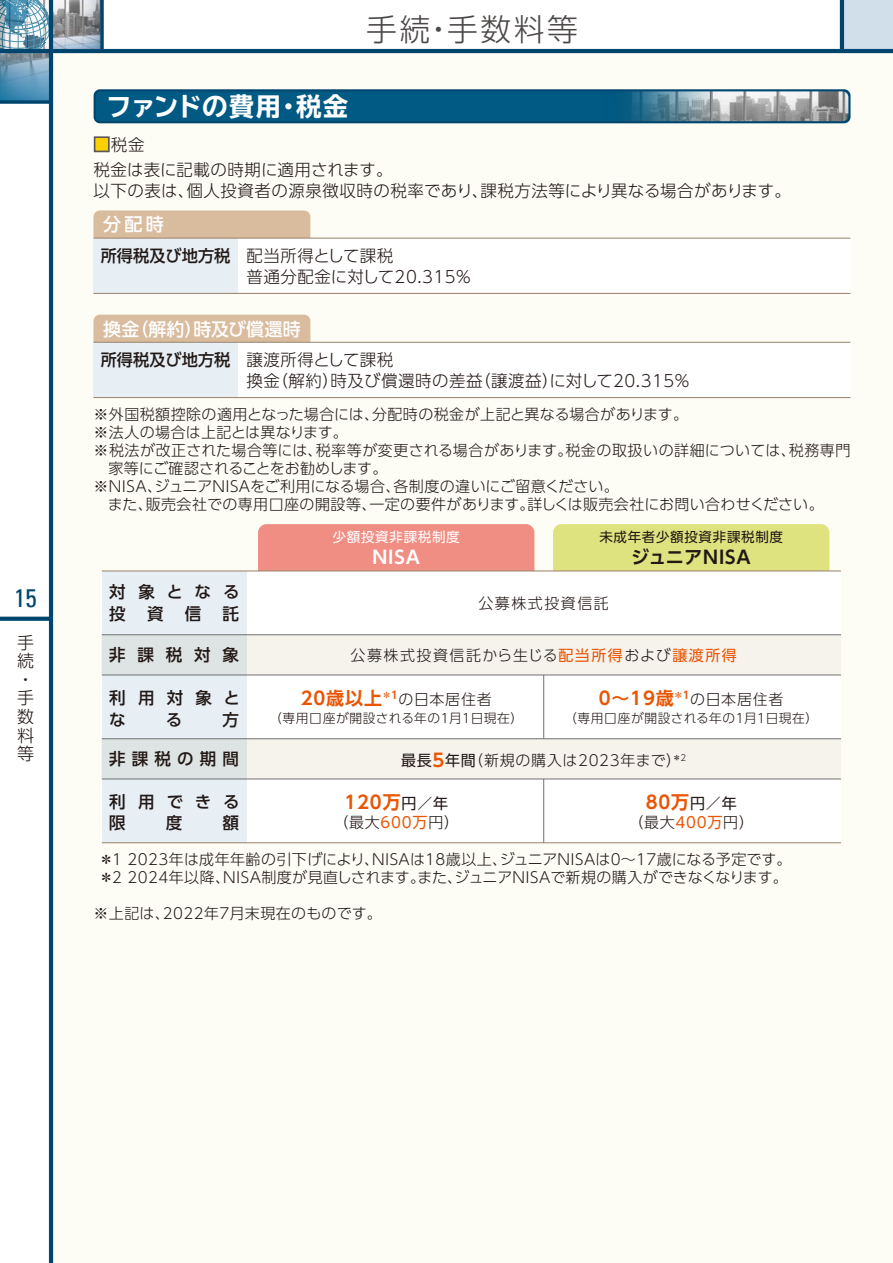
<style>
.page{position:relative;width:893px;height:1263px;background:#fff}
.page>*{position:absolute;margin:0;border:0;box-sizing:border-box;transform-origin:0 0}
.t1{font:300 30.9px "UD Shin Go Pro";letter-spacing:.08em;color:#4c4948}
.t2{font:700 expanded 25.5px "TBUD Go Std";color:#fff}
.t3{font:condensed 25.5px "Univers";color:#00456e}
.t4{font:500 18px "UD Shin Go Pro";letter-spacing:.01em;color:#fff}
.t5{font:700 18px "UD Shin Go Pro De";letter-spacing:.05em;color:#ea5504}
.t6{font:700 18px "UD Shin Go Pro De";letter-spacing:.04em;color:#221815}
.t7{font:700 18px "UD Shin Go Pro De";color:#fff}
.t8{font:300 16.95px/18.6px "UD Shin Go Pro";color:#221815}
.t9{font:300 16.5px/21px "UD Shin Go Pro";letter-spacing:.03em;color:#221815}
.t10{font:500 16.5px/21.8px "UD Shin Go Pro";letter-spacing:.715em;color:#221815}
.t11{font:300 15px/18px "UD Shin Go Pro";letter-spacing:.03em;color:#221815}
.t12{font:300 15px "UD Shin Go Pro";letter-spacing:.09em;color:#221815}
.t13{font:300 15px "UD Shin Go Pro";letter-spacing:.05em;color:#221815}
.t14{font:300 15px "UD Shin Go Pro";letter-spacing:-.01em;color:#221815}
.t15{font:300 15px "UD Shin Go Pro";letter-spacing:.01em;color:#221815}
.t16{font:300 15px "UD Shin Go Pro";letter-spacing:.1em;color:#221815}
.t17{font:13.5px "UD Shin Go Pro";letter-spacing:.05em;color:#221815}
.t18{font:13.5px "UD Shin Go Pro";letter-spacing:.05em;color:#fff}
.t19{font:300 12.75px "UD Shin Go Pro";letter-spacing:.03em;color:#221815}
.s1{color:#fdd000}
.s2{font-weight:500}
.s3{font-weight:400;color:#ea5504}
.s4{font-family:"UD Shin Go Pro De";font-weight:700;font-size:18px;color:#ea5504}
.s5{font-weight:400}
.s6{font-family:"UD Shin Go Pro";font-weight:400;font-size:15px;color:#221815}
</style>
<div class="page">
<img style="left:0;top:53px;width:49px;height:47px">
<svg style="left:0;top:0;width:49px;height:49px"></svg>
<img style="left:53px;top:0;width:47px;height:49px">
<div style="left:842px;top:0;width:51px;height:51px;background:#d1dfea"></div>
<svg style="left:0;top:617px;width:49px;height:4px"></svg>
<div style="left:51px;top:51px;width:842px;height:1212px;background:#fdfcf5"></div>
<hr style="left:49px;top:0;width:4px;height:1263px;background:#00456e">
<hr style="left:0;top:49px;width:893px;height:4px;background:#00456e">
<svg style="left:0;top:100px;width:49px;height:4px"></svg>
<svg style="left:100px;top:0;width:4px;height:49px"></svg>
<hr style="left:840px;top:0;width:4px;height:51px;background:#00456e">
<div style="left:93px;top:210px;width:217px;height:34px;background:#d9bb9e;border-radius:6px"></div>
<div style="left:93px;top:315px;width:217px;height:34px;background:#d9bb9e;border-radius:6px"></div>
<div style="left:93px;top:342px;width:757px;height:56px;background:#fff"></div>
<div style="left:93px;top:342px;width:145px;height:56px;background:#e7eff5"></div>
<div style="left:93px;top:238px;width:757px;height:55px;background:#fff"></div>
<div style="left:93px;top:238px;width:145px;height:56px;background:#e7eff5"></div>
<hr style="left:93px;top:293px;width:757px;height:1px;background:#9d8771">
<hr style="left:93px;top:238px;width:757px;height:1px;background:#9d8771">
<hr style="left:93px;top:397px;width:757px;height:1px;background:#9d8771">
<hr style="left:93px;top:342px;width:757px;height:1px;background:#9d8771">
<svg style="left:94px;top:89px;width:756px;height:34px;background:#035981"></svg>
<img style="left:594px;top:91px;width:254px;height:30px">
<div style="left:94px;top:136px;width:16px;height:16px;border:2px solid #595757"></div>
<div style="left:258px;top:524px;width:276px;height:77px;background:#f08e84;border-radius:9px"></div>
<div style="left:553px;top:524px;width:276px;height:77px;background:#dfe37f;border-radius:9px"></div>
<div style="left:102px;top:571px;width:739px;height:272px;background:#fff"></div>
<div style="left:102px;top:571px;width:144px;height:271px;background:#e7eff5"></div>
<div style="left:102px;top:635px;width:739px;height:40px;background:linear-gradient(to right,#e6e8e6,#fdf7f0)"></div>
<div style="left:102px;top:739px;width:739px;height:40px;background:linear-gradient(to right,#e6e8e6,#fdf7f0)"></div>
<hr style="left:102px;top:634px;width:739px;height:1px;background:#727171">
<hr style="left:102px;top:675px;width:739px;height:1px;background:#727171">
<hr style="left:102px;top:738px;width:739px;height:1px;background:#727171">
<hr style="left:102px;top:779px;width:739px;height:1px;background:#727171">
<hr style="left:102px;top:842px;width:739px;height:1px;background:#9d8771">
<hr style="left:543px;top:675px;width:1px;height:64px;background:#727171">
<hr style="left:543px;top:779px;width:1px;height:64px;background:#727171">
<hr style="left:102px;top:570px;width:739px;height:1px;background:#9d8771">
<h2 class="t3" style="left:14px;top:582px;width:24px">15</h2>
<p class="t8" style="left:17px;top:632px;width:18px">手続・手数料等</p>
<h1 class="t1" style="left:366px;top:4px;width:213px">手続・手数料等</h1>
<h2 class="t2" style="left:106px;top:92px;width:244px">ファンドの費用・税金</h2>
<p class="t9" style="left:93px;top:133px;width:53px"><span class="s1">■</span>税金</p>
<p class="t9" style="left:93px;top:159px;width:699px">税金は表に記載の時期に適用されます。<br>以下の表は、個人投資者の源泉徴収時の税率であり、課税方法等により異なる場合があります。</p>
<p class="t4" style="left:103px;top:210px;width:62px">分配時</p>
<p class="t9" style="left:247px;top:244px;width:227px;text-indent:-146px"><span class="s2">所得税及び地方税</span> 配当所得として課税<br>普通分配金に対して20.315％</p>
<p class="t4" style="left:103px;top:314px;width:199px">換金（解約）時及び償還時</p>
<p class="t9" style="left:247px;top:348px;width:445px;text-indent:-146px"><span class="s2">所得税及び地方税</span> 譲渡所得として課税<br>換金（解約）時及び償還時の差益（譲渡益）に対して20.315％</p>
<p class="t11" style="left:93px;top:404px;width:596px">※外国税額控除の適用となった場合には、分配時の税金が上記と異なる場合があります。</p>
<p class="t15" style="left:93px;top:420px;width:256px">※法人の場合は上記とは異なります。</p>
<p class="t11" style="left:93px;top:440px;width:758px">※税法が改正された場合等には、税率等が変更される場合があります。税金の取扱いの詳細については、税務専門</p>
<p class="t14" style="left:108px;top:456px;width:280px">家等にご確認されることをお勧めします。</p>
<p class="t11" style="left:93px;top:476px;width:527px">※NISA、ジュニアNISAをご利用になる場合、各制度の違いにご留意ください。</p>
<p class="t11" style="left:108px;top:494px;width:717px">また、販売会社での専用口座の開設等、一定の要件があります。詳しくは販売会社にお問い合わせください。</p>
<p class="t10" style="left:109px;top:581px;width:132px">対象となる投</p>
<p class="t10" style="left:147px;top:602px;width:18px">資</p>
<p class="t10" style="left:185px;top:602px;width:18px">信</p>
<p class="t10" style="left:223px;top:602px;width:18px">託</p>
<p class="t18" style="left:333px;top:525px;width:128px">少額投資非課税制度</p>
<p class="t7" style="left:372px;top:542px;width:49px">NISA</p>
<p class="t17" style="left:599px;top:525px;width:185px">未成年者少額投資非課税制度</p>
<p class="t6" style="left:631px;top:542px;width:121px">ジュニアNISA</p>
<p class="t16" style="left:478px;top:591px;width:132px">公募株式投資信託</p>
<p class="t10" style="left:109px;top:644px;width:131px">非課税対象</p>
<p class="t12" style="left:351px;top:643px;width:388px">公募株式投資信託から生じる<span class="s3">配当所得</span>および<span class="s3">譲渡所得</span></p>
<p class="t10" style="left:109px;top:686px;width:132px">利用対象とな</p>
<p class="t10" style="left:166px;top:708px;width:18px">る</p>
<p class="t10" style="left:222px;top:708px;width:18px">方</p>
<p class="t10" style="left:109px;top:748px;width:131px">非課税の期間</p>
<p class="t10" style="left:109px;top:790px;width:132px">利用できる限</p>
<p class="t10" style="left:166px;top:812px;width:18px">度</p>
<p class="t10" style="left:223px;top:812px;width:18px">額</p>
<p class="t11" style="left:301px;top:689px;width:193px"><span class="s4">20歳以上</span><sup>＊1</sup>の日本居住者</p>
<p class="t19" style="left:269px;top:707px;width:256px">（専用口座が開設される年の１月１日現在）</p>
<p class="t11" style="left:599px;top:689px;width:186px"><span class="s4">0～19歳</span><sup>＊1</sup>の日本居住者</p>
<p class="t19" style="left:564px;top:707px;width:256px">（専用口座が開設される年の１月１日現在）</p>
<p class="t13" style="left:401px;top:748px;width:287px"><span class="s5">最長</span><span class="s4">５</span><span class="s5">年間</span>（新規の購入は2023年まで）<sup>＊2</sup></p>
<p class="t5" style="left:344px;top:787px;width:105px">120万<span class="s6">円／年</span></p>
<p class="t11" style="left:333px;top:813px;width:127px">（最大<span class="s3">600万</span>円）</p>
<p class="t5" style="left:646px;top:787px;width:92px">80万<span class="s6">円／年</span></p>
<p class="t11" style="left:628px;top:813px;width:127px">（最大<span class="s3">400万</span>円）</p>
<p class="t11" style="left:99px;top:850px;width:694px">＊１ 2023年は成年年齢の引下げにより、NISAは18歳以上、ジュニアNISAは0～17歳になる予定です。＊２ 2024年以降、NISA制度が見直しされます。また、ジュニアNISAで新規の購入ができなくなります。</p>
<p class="t11" style="left:93px;top:904px;width:290px">※上記は、2022年7月末現在のものです。</p>
</div>
